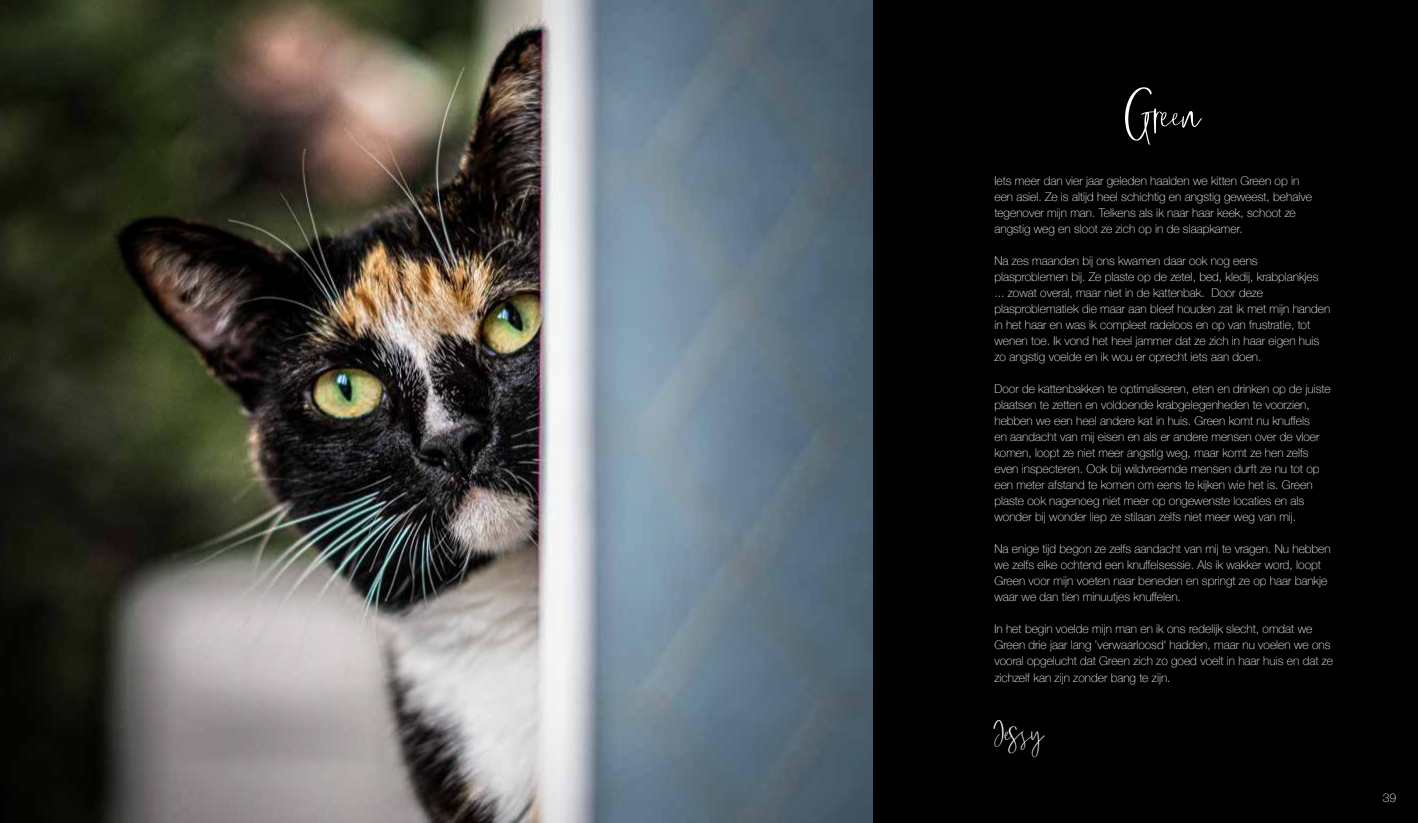
<style>
.page{position:relative;width:1418px;height:823px;background:#fff}
.page>*{position:absolute;margin:0;border:0;box-sizing:border-box;transform-origin:0 0}
.t1{font:69px "Esther Alt";color:#fff}
.t2{font:40px "Esther Alt";color:#fff}
.t3{font:100 12px/16px "Helvetica Neue";color:#fff}
</style>
<div class="page">
<div style="left:0;top:0;width:1417px;height:822px;background:#000"></div>
<img style="left:0;top:0;width:873px;height:822px">
<h1 class="t1" style="left:1126px;top:65px;width:76px">Green</h1>
<p class="t3" style="left:994px;top:172px;width:319px">Iets meer dan vier jaar geleden haalden we kitten Green op in een asiel. Ze is altijd heel schichtig en angstig geweest, behalve tegenover mijn man. Telkens als ik naar haar keek, schoot ze angstig weg en sloot ze zich op in de slaapkamer.</p>
<p class="t3" style="left:994px;top:252px;width:337px">Na zes maanden bij ons kwamen daar ook nog eens plasproblemen bij. Ze plaste op de zetel, bed, kledij, krabplankjes ... zowat overal, maar niet in de kattenbak. Door deze plasproblematiek die maar aan bleef houden zat ik met mijn handen in het haar en was ik compleet radeloos en op van frustratie, tot wenen toe. Ik vond het heel jammer dat ze zich in haar eigen huis zo angstig voelde en ik wou er oprecht iets aan doen.</p>
<p class="t3" style="left:994px;top:380px;width:338px">Door de kattenbakken te optimaliseren, eten en drinken op de juiste plaatsen te zetten en voldoende krabgelegenheden te voorzien, hebben we een heel andere kat in huis. Green komt nu knuffels<br>en aandacht van mij eisen en als er andere mensen over de vloer komen, loopt ze niet meer angstig weg, maar komt ze hen zelfs even inspecteren. Ook bij wildvreemde mensen durft ze nu tot op een meter afstand te komen om eens te kijken wie het is. Green plaste ook nagenoeg niet meer op ongewenste locaties en als wonder bij wonder liep ze stilaan zelfs niet meer weg van mij.</p>
<p class="t3" style="left:994px;top:540px;width:338px">Na enige tijd begon ze zelfs aandacht van mij te vragen. Nu hebben we zelfs elke ochtend een knuffelsessie. Als ik wakker word, loopt Green voor mijn voeten naar beneden en springt ze op haar bankje waar we dan tien minuutjes knuffelen.</p>
<p class="t3" style="left:994px;top:620px;width:340px">In het begin voelde mijn man en ik ons redelijk slecht, omdat we Green drie jaar lang ’verwaarloosd‘ hadden, maar nu voelen we ons vooral opgelucht dat Green zich zo goed voelt in haar huis en dat ze zichzelf kan zijn zonder bang te zijn.</p>
<h2 class="t2" style="left:994px;top:703px;width:52px">Jessy</h2>
<p class="t3" style="left:1382px;top:789px;width:15px">39</p>
</div>
